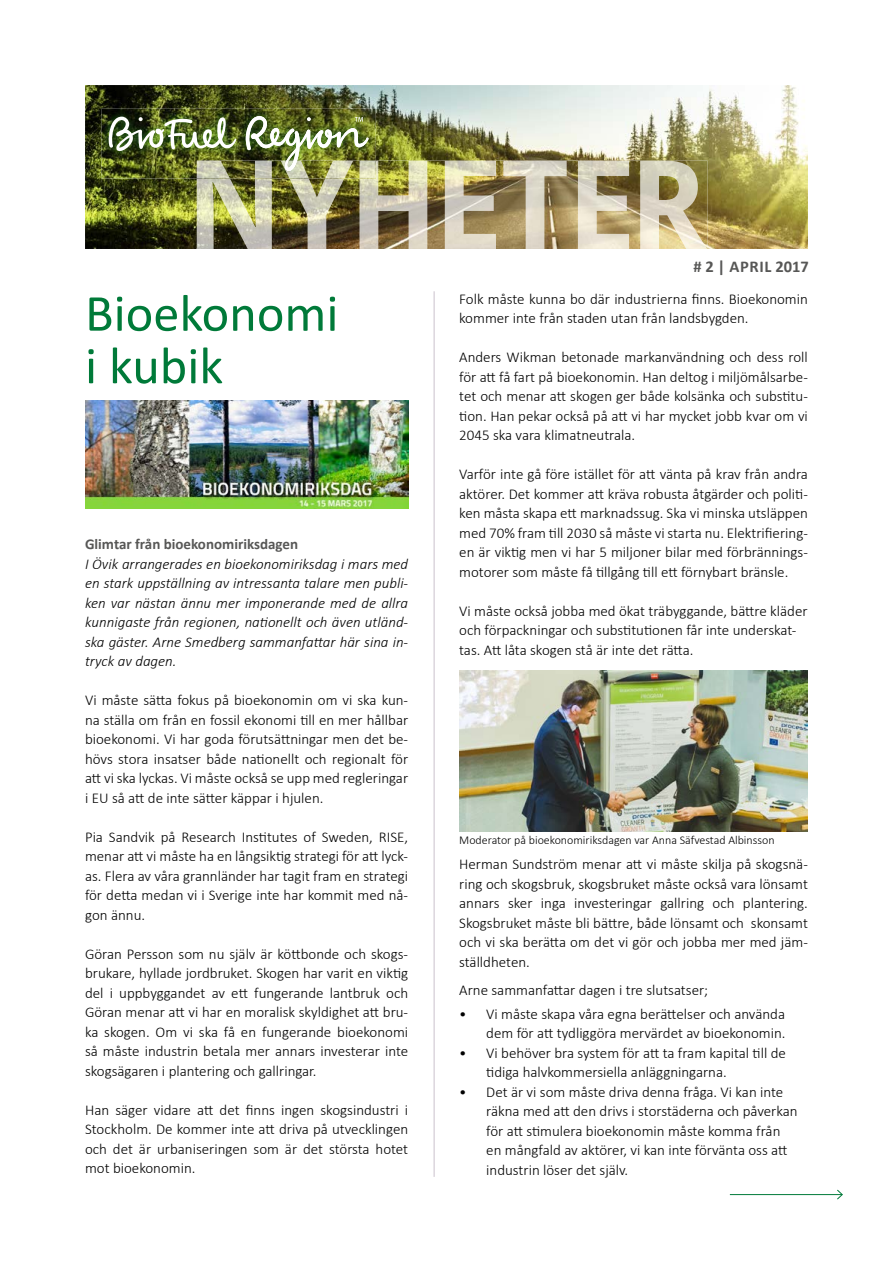
<style>
.page{position:relative;width:893px;height:1263px;background:#fff}
.page>*{position:absolute;margin:0;border:0;box-sizing:border-box;transform-origin:0 0}
.t1{font:52.5px/52.5px "Calibri";color:#007a39}
.t2{font:700 16.5px "Calibri";letter-spacing:.04em;color:#575756}
.t3{font:300 15px/19.5px "Calibri";color:#000;text-align:justify}
.t4{font:italic 300 15px/19.5px "Calibri";color:#000;text-align:justify}
.t5{font:700 15px "Calibri";color:#575756}
.t6{font:300 12px "Calibri";color:#000}
</style>
<div class="page">
<hr style="left:730px;top:1194px;width:112px;height:1px;background:#007a39">
<svg style="left:837px;top:1189px;width:6px;height:11px"></svg>
<img style="left:85px;top:85px;width:723px;height:164px">
<img style="left:101px;top:109px;width:268px;height:69px">
<img style="left:109px;top:117px;width:127px;height:35px">
<img style="left:197px;top:161px;width:510px;height:88px">
<img style="left:197px;top:161px;width:179px;height:17px">
<img style="left:246px;top:116px;width:123px;height:55px">
<hr style="left:433px;top:291px;width:2px;height:886px;background:#dcd6dd">
<img style="left:459px;top:670px;width:349px;height:162px">
<img style="left:85px;top:400px;width:323px;height:109px">
<h1 class="t1" style="left:85px;top:287px;width:255px">Bioekonomi i kubik</h1>
<p class="t5" style="left:85px;top:534px;width:215px">Glimtar från bioekonomiriksdagen</p>
<p class="t4" style="left:85px;top:554px;width:325px">I Övik arrangerades en bioekonomiriksdag i mars med en stark uppställning av intressanta talare men publi&shy;ken var nästan ännu mer imponerande med de allra kunnigaste från regionen, nationellt och även utländ&shy;ska gäster. Arne Smedberg sammanfattar här sina in&shy;tryck av dagen.</p>
<p class="t3" style="left:85px;top:690px;width:325px">Vi måste sätta fokus på bioekonomin om vi ska kun&shy;na ställa om från en fossil ekonomi till en mer hållbar bioekonomi. Vi har goda förutsättningar men det be&shy;hövs stora insatser både nationellt och regionalt för att vi ska lyckas. Vi måste också se upp med regleringar i EU så att de inte sätter käppar i hjulen.</p>
<p class="t3" style="left:85px;top:826px;width:325px">Pia Sandvik på Research Institutes of Sweden, RISE, menar att vi måste ha en långsiktig strategi för att lyck&shy;as. Flera av våra grannländer har tagit fram en strategi för detta medan vi i Sverige inte har kommit med nå&shy;gon ännu.</p>
<p class="t3" style="left:85px;top:943px;width:325px">Göran Persson som nu själv är köttbonde och skogs&shy;brukare, hyllade jordbruket. Skogen har varit en viktig del i uppbyggandet av ett fungerande lantbruk och Göran menar att vi har en moralisk skyldighet att bru&shy;ka skogen. Om vi ska få en fungerande bioekonomi så måste industrin betala mer annars investerar inte skogsägaren i plantering och gallringar.</p>
<p class="t3" style="left:85px;top:1099px;width:325px">Han säger vidare att det finns ingen skogsindustri i Stockholm. De kommer inte att driva på utvecklingen och det är urbaniseringen som är det största hotet mot bioekonomin.</p>
<p class="t2" style="left:693px;top:256px;width:117px"># 2 | APRIL 2017</p>
<p class="t3" style="left:459px;top:288px;width:350px">Folk måste kunna bo där industrierna finns. Bioekonomin kommer inte från staden utan från landsbygden.</p>
<p class="t3" style="left:459px;top:347px;width:350px">Anders Wikman betonade markanvändning och dess roll för att få fart på bioekonomin. Han deltog i miljömålsarbe&shy;tet och menar att skogen ger både kolsänka och substitu&shy;tion. Han pekar också på att vi har mycket jobb kvar om vi 2045 ska vara klimatneutrala.</p>
<p class="t3" style="left:459px;top:464px;width:350px">Varför inte gå före istället för att vänta på krav från andra aktörer. Det kommer att kräva robusta åtgärder och politi&shy;ken måsta skapa ett marknadssug. Ska vi minska utsläppen med 70% fram till 2030 så måste vi starta nu. Elektrifiering&shy;en är viktig men vi har 5 miljoner bilar med förbrännings&shy;motorer som måste få tillgång till ett förnybart bränsle.</p>
<p class="t3" style="left:459px;top:600px;width:350px;text-align:left">Vi måste också jobba med ökat träbyggande, bättre kläder och förpackningar och substitutionen får inte underskat&shy;tas. Att låta skogen stå är inte det rätta.</p>
<p class="t6" style="left:459px;top:833px;width:317px">Moderator på bioekonomiriksdagen var Anna Säfvestad Albinsson</p>
<p class="t3" style="left:459px;top:854px;width:350px">Herman Sundström menar att vi måste skilja på skogsnä&shy;ring och skogsbruk, skogsbruket måste också vara lönsamt annars sker inga investeringar gallring och plantering.<br>Skogsbruket måste bli bättre, både lönsamt och skonsamt och vi ska berätta om det vi gör och jobba mer med jäm&shy;ställdheten.</p>
<p class="t3" style="left:459px;top:979px;width:250px">Arne sammanfattar dagen i tre slutsatser;</p>
<p class="t3" style="left:459px;top:1003px;width:328px;text-align:right">• Vi måste skapa våra egna berättelser och använda dem för att tydliggöra mervärdet av bioekonomin.</p>
<p class="t3" style="left:486px;top:1042px;width:301px;text-indent:-27px">• Vi behöver bra system för att ta fram kapital till de tidiga halvkommersiella anläggningarna.</p>
<p class="t3" style="left:486px;top:1081px;width:313px;text-align:left;text-indent:-27px">• Det är vi som måste driva denna fråga. Vi kan inte räkna med att den drivs i storstäderna och påverkan för att stimulera bioekonomin måste komma från en mångfald av aktörer, vi kan inte förvänta oss att industrin löser det själv.</p>
</div>
